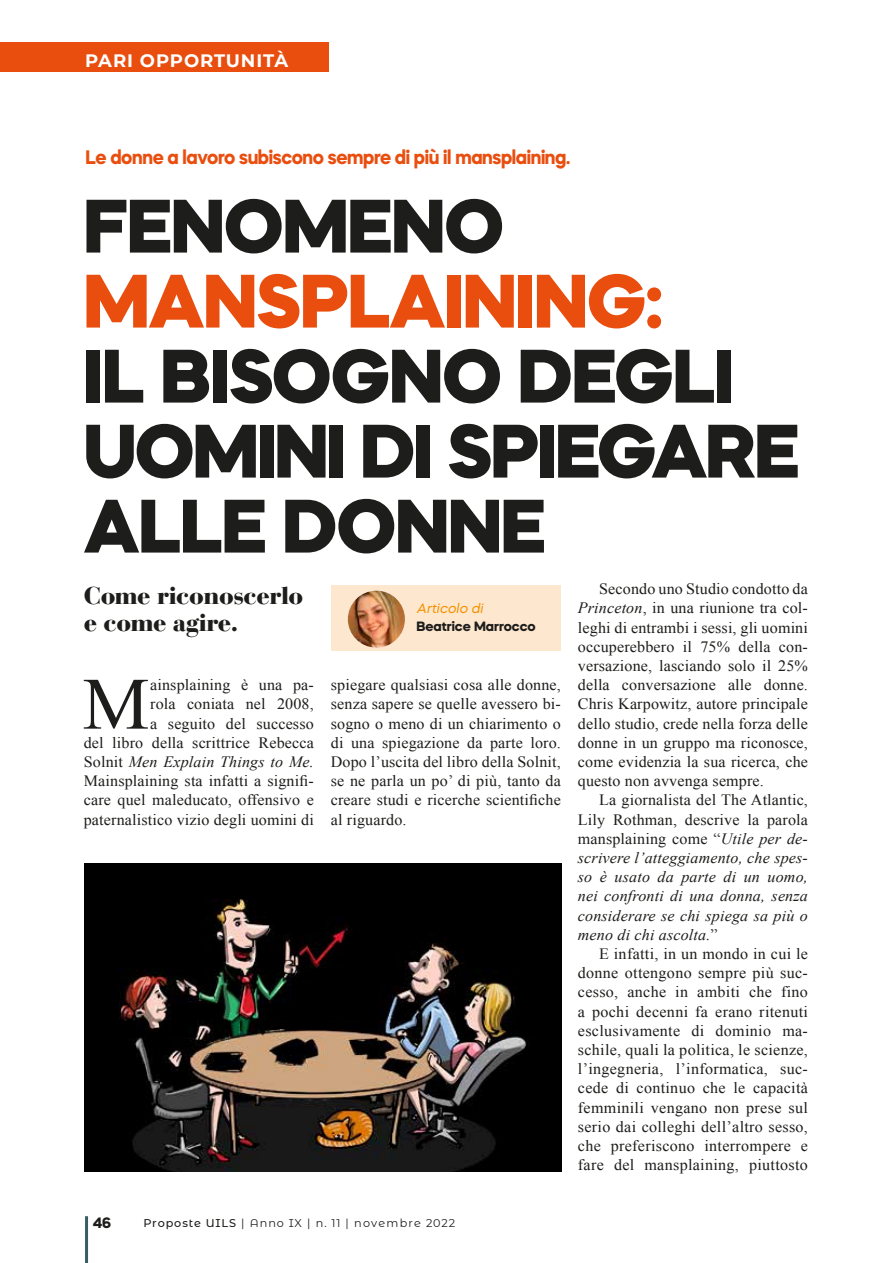
<style>
.page{position:relative;width:893px;height:1263px;background:#fff}
.page>*{position:absolute;margin:0;border:0;box-sizing:border-box;transform-origin:0 0}
.t1{font:800 75.45px/75px "Mazzard H";letter-spacing:-.01em;color:#1d1d1b}
.t2{font:800 75.45px "Mazzard H";letter-spacing:-.01em;color:#e94e0f}
.t3{font:73.8px "Times New Roman";color:#1d1d1b}
.t4{font:900 24.15px/27.3px "Bauer Bodoni";letter-spacing:-.02em;color:#1d1d1b}
.t5{font:700 19.5px "Mazzard H";letter-spacing:-.02em;color:#e94e0f;scale:.95 1}
.t6{font:700 18px "Montserrat";letter-spacing:.05em;color:#fff}
.t7{font:15.75px/19.2px "Times New Roman";letter-spacing:.01em;color:#1d1d1b;text-align:justify}
.t8{font:italic 15.75px/19.2px "Times New Roman";letter-spacing:.01em;color:#1d1d1b;text-align:justify}
.t9{font:700 15px "Mazzard H";color:#1d1d1b}
.t10{font:700 13.5px "Mazzard H";color:#1d1d1b}
.t11{font:italic 13.5px "Mazzard H";color:#f39200}
.t12{font:11.25px "Montserrat Alternates";letter-spacing:.08em;color:#1d1d1b}
.s1{font-style:italic}
.s2{font-style:normal}
.s3{font-weight:500}
</style>
<div class="page">
<hr style="left:85px;top:1216px;width:3px;height:47px;background:#3a5c67">
<div style="left:0;top:43px;width:328px;height:29px;background:#e94e0f"></div>
<div style="left:84px;top:863px;width:477px;height:308px;background:#000"></div>
<img style="left:120px;top:899px;width:407px;height:272px">
<div style="left:331px;top:585px;width:230px;height:66px;background:#fee7cf"></div>
<img style="left:348px;top:591px;width:57px;height:57px;border-radius:29px">
<p class="t6" style="left:85px;top:47px;width:205px">PARI OPPORTUNITÀ</p>
<p class="t5" style="left:86px;top:144px;width:512px">Le donne a lavoro subiscono sempre di più il mansplaining.</p>
<h1 class="t1" style="left:84px;top:187px;width:422px">FENOMENO</h1>
<h1 class="t2" style="left:84px;top:250px;width:580px">MANSPLAINING:</h1>
<h1 class="t1" style="left:84px;top:337px;width:717px">IL BISOGNO DEGLI<br>UOMINI DI SPIEGARE<br>ALLE DONNE</h1>
<h3 class="t4" style="left:84px;top:582px;width:221px">Come riconoscerlo e come agire.</h3>
<p class="t11" style="left:417px;top:600px;width:71px">Articolo di</p>
<p class="t10" style="left:417px;top:617px;width:121px">Beatrice Marrocco</p>
<p class="t7" style="left:84px;top:675px;width:232px;text-align:right">ainsplaining è una pa-<br>rola coniata nel 2008,<br>a seguito del successo<br>del libro della scrittrice Rebecca<br>Solnit <span class="s1">Men Explain Things to Me.<br></span>Mainsplaining sta infatti a signifi&shy;care quel maleducato, offensivo e paternalistico vizio degli uomini di</p>
<p class="t7" style="left:331px;top:675px;width:232px">spiegare qualsiasi cosa alle donne, senza sapere se quelle avessero bi&shy;sogno o meno di un chiarimento o di una spiegazione da parte loro.<br>Dopo l’uscita del libro della Solnit, se ne parla un po’ di più, tanto da creare studi e ricerche scientifiche al riguardo.</p>
<h2 class="t3" style="left:83px;top:654px;width:68px">M</h2>
<p class="t7" style="left:578px;top:579px;width:232px;text-indent:21px">Secondo uno Studio condotto da <span class="s1">Princeton</span>, in una riunione tra col&shy;leghi di entrambi i sessi, gli uomini occuperebbero il 75% della con&shy;versazione, lasciando solo il 25% della conversazione alle donne.<br>Chris Karpowitz, autore principale dello studio, crede nella forza delle donne in un gruppo ma riconosce, come evidenzia la sua ricerca, che questo non avvenga sempre.</p>
<p class="t8" style="left:578px;top:790px;width:232px;text-indent:21px"><span class="s2">La giornalista del The Atlantic, Lily Rothman, descrive la parola mansplaining come “</span>Utile per de&shy;scrivere l’atteggiamento, che spes&shy;so è usato da parte di un uomo, nei confronti di una donna, senza considerare se chi spiega sa più o meno di chi ascolta.<span class="s2">”</span></p>
<p class="t7" style="left:578px;top:944px;width:232px;text-indent:21px">E infatti, in un mondo in cui le donne ottengono sempre più suc&shy;cesso, anche in ambiti che fino a pochi decenni fa erano ritenuti esclusivamente di dominio ma&shy;schile, quali la politica, le scienze, l’ingegneria, l’informatica, suc&shy;cede di continuo che le capacità femminili vengano non prese sul serio dai colleghi dell’altro sesso, che preferiscono interrompere e fare del mansplaining, piuttosto</p>
<p class="t9" style="left:93px;top:1212px;width:20px">46</p>
<p class="t12" style="left:144px;top:1215px;width:313px"><span class="s3">Proposte UILS</span> | Anno IX | n. 11 | novembre 2022</p>
</div>
